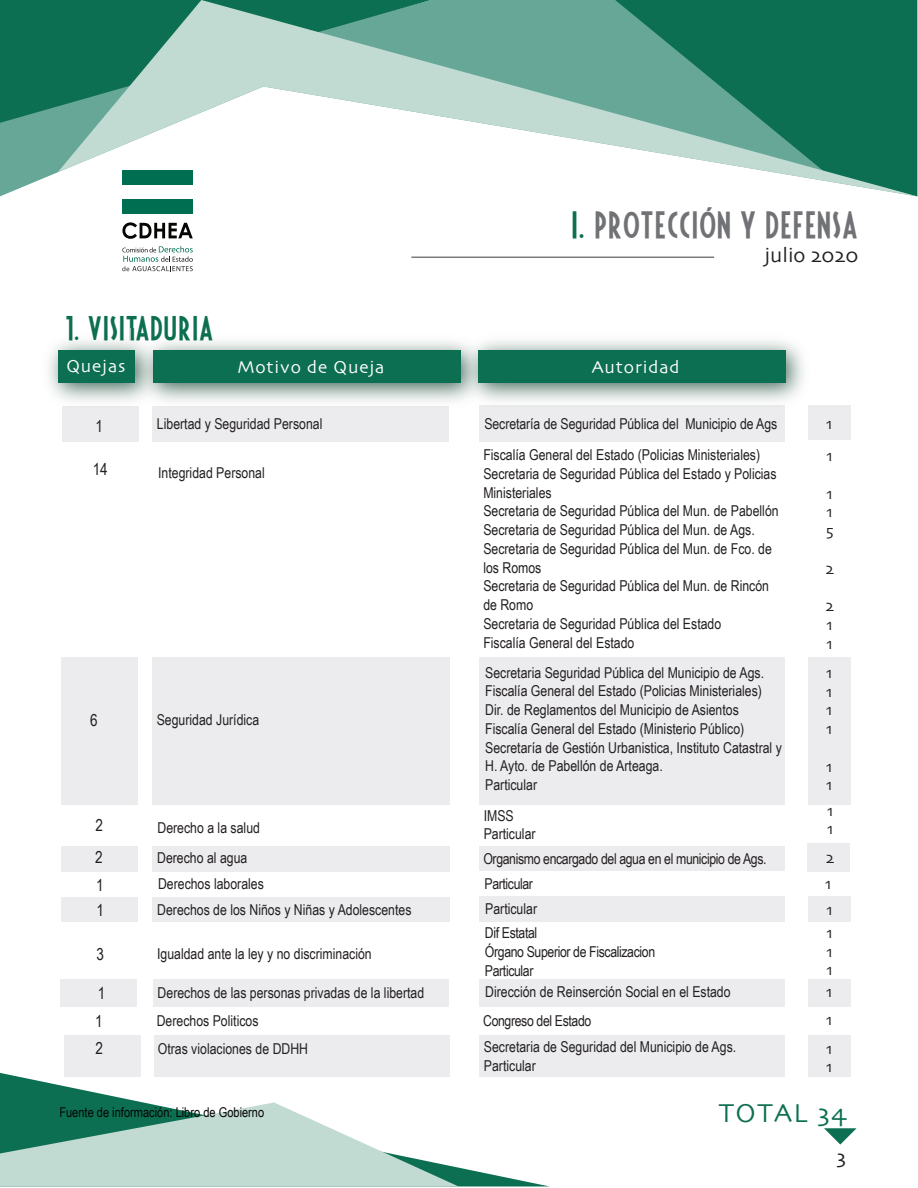
<style>
.page{position:relative;width:918px;height:1188px;background:#fff}
.page>*{position:absolute;margin:0;border:0;box-sizing:border-box;transform-origin:0 0}
.t1{font:30px "Fiesta";letter-spacing:.05em;color:#717275}
.t2{font:27px "Fiesta";letter-spacing:.05em;color:#0d6f51}
.t3{font:27px "Skia";letter-spacing:.05em;color:#0d6f51}
.t4{font:21px "Skia";color:#231f20}
.t5{font:18px "Skia";letter-spacing:.05em;color:#fff}
.t6{font:16.5px/18.8px "Skia";color:#231f20;text-align:justify}
.t7{font:16.5px "Arial Narrow";color:#231f20}
.t8{font:15px/18.8px "Arial Narrow";color:#231f20}
.t9{font:15px/18.8px "Arial Narrow";letter-spacing:-.025em;color:#231f20}
.t10{font:13.5px "Arial Narrow";color:#050504}
.s1{color:#0d6f51}
</style>
<div class="page">
<div style="left:479px;top:980px;width:305px;height:27px;background:#ececee"></div>
<div style="left:479px;top:405px;width:306px;height:37px;background:#ececee"></div>
<div style="left:61px;top:657px;width:77px;height:148px;background:#ececee"></div>
<div style="left:152px;top:657px;width:297px;height:148px;background:#ececee"></div>
<div style="left:62px;top:406px;width:77px;height:36px;background:#ececee"></div>
<svg style="left:0;top:123px;width:58px;height:73px;fill:#66a797"></svg>
<svg style="left:0;top:0;width:58px;height:123px;background:#137255"></svg>
<svg style="left:58px;top:0;width:859px;height:196px"></svg>
<svg style="left:0;top:1073px;width:547px;height:113px"></svg>
<svg style="left:0;top:1102px;width:459px;height:84px"></svg>
<svg style="left:824px;top:1128px;width:33px;height:17px"></svg>
<div style="left:122px;top:170px;width:71px;height:14px;background:#006e51"></div>
<div style="left:122px;top:199px;width:71px;height:14px;background:#006e51"></div>
<svg style="left:122px;top:222px;width:71px;height:17px"></svg>
<svg style="left:122px;top:246px;width:71px;height:25px"></svg>
<hr style="left:411px;top:257px;width:303px;height:1px;background:#7a7c7f">
<div style="left:58px;top:350px;width:76px;height:33px;background:#0d6f51"></div>
<div style="left:152px;top:406px;width:297px;height:36px;background:#ececee"></div>
<div style="left:479px;top:657px;width:306px;height:148px;background:#ececee"></div>
<img style="left:131px;top:337px;width:325px;height:68px">
<div style="left:153px;top:351px;width:307px;height:32px;background:#0d6f51"></div>
<img style="left:456px;top:340px;width:348px;height:62px">
<div style="left:478px;top:350px;width:307px;height:33px;background:#0d6f51"></div>
<div style="left:809px;top:657px;width:42px;height:148px;background:#ececee"></div>
<div style="left:808px;top:405px;width:43px;height:35px;background:#ececee"></div>
<div style="left:61px;top:846px;width:77px;height:25px;background:#ececee"></div>
<div style="left:152px;top:846px;width:297px;height:25px;background:#ececee"></div>
<div style="left:479px;top:846px;width:305px;height:25px;background:#ececee"></div>
<div style="left:807px;top:843px;width:43px;height:28px;background:#ececee"></div>
<div style="left:61px;top:897px;width:77px;height:25px;background:#ececee"></div>
<div style="left:152px;top:897px;width:297px;height:25px;background:#ececee"></div>
<div style="left:479px;top:897px;width:306px;height:25px;background:#ececee"></div>
<div style="left:809px;top:896px;width:42px;height:26px;background:#ececee"></div>
<div style="left:60px;top:980px;width:77px;height:27px;background:#ececee"></div>
<div style="left:153px;top:980px;width:296px;height:27px;background:#ececee"></div>
<div style="left:808px;top:980px;width:43px;height:27px;background:#ececee"></div>
<div style="left:479px;top:1035px;width:306px;height:42px;background:#ececee"></div>
<div style="left:64px;top:1035px;width:76px;height:42px;background:#ececee"></div>
<div style="left:154px;top:1035px;width:296px;height:42px;background:#ececee"></div>
<div style="left:808px;top:1035px;width:42px;height:42px;background:#ececee"></div>
<h1 class="t1" style="left:571px;top:207px;width:288px"><span class="s1">I.</span> PROTECCIÓN Y DEFENSA</h1>
<h2 class="t2" style="left:66px;top:312px;width:149px">1. VISITADURIA</h2>
<p class="t5" style="left:66px;top:356px;width:61px">Quejas</p>
<p class="t5" style="left:237px;top:356px;width:149px">Motivo de Queja</p>
<p class="t5" style="left:592px;top:357px;width:89px">Autoridad</p>
<h3 class="t4" style="left:765px;top:242px;width:95px">julio 2020</h3>
<p class="t7" style="left:95px;top:414px;width:9px">1</p>
<p class="t8" style="left:157px;top:414px;width:167px">Libertad y Seguridad Personal</p>
<p class="t7" style="left:93px;top:457px;width:17px">14</p>
<p class="t8" style="left:158px;top:463px;width:108px">Integridad Personal</p>
<p class="t7" style="left:90px;top:708px;width:9px">6</p>
<p class="t8" style="left:157px;top:710px;width:104px">Seguridad Jurídica</p>
<p class="t8" style="left:484px;top:413px;width:294px">Secretaría de Seguridad Pública del Municipio de Ags</p>
<p class="t6" style="left:826px;top:415px;width:8px">1</p>
<p class="t8" style="left:483px;top:445px;width:297px">Fiscalía General del Estado (Policias Ministeriales)<br>Secretaria de Seguridad Pública del Estado y Policias Ministeriales<br>Secretaria de Seguridad Pública del Mun. de Pabellón Secretaria de Seguridad Pública del Mun. de Ags.<br>Secretaria de Seguridad Pública del Mun. de Fco. de los Romos<br>Secretaria de Seguridad Pública del Mun. de Rincón de Romo<br>Secretaria de Seguridad Pública del Estado<br>Fiscalía General del Estado</p>
<p class="t6" style="left:827px;top:447px;width:8px">1</p>
<p class="t6" style="left:826px;top:485px;width:9px">1<br>1<br>5</p>
<p class="t6" style="left:826px;top:560px;width:10px">2</p>
<p class="t6" style="left:826px;top:597px;width:10px">2<br>1<br>1</p>
<p class="t8" style="left:485px;top:662px;width:298px">Secretaria Seguridad Pública del Municipio de Ags.<br>Fiscalía General del Estado (Policias Ministeriales)<br>Dir. de Reglamentos del Municipio de Asientos Fiscalía General del Estado (Ministerio Público)<br>Secretaría de Gestión Urbanistica, Instituto Catastral y H. Ayto. de Pabellón de Arteaga.<br>Particular</p>
<p class="t6" style="left:826px;top:664px;width:8px">1<br>1<br>1<br>1</p>
<p class="t6" style="left:826px;top:758px;width:8px">1<br>1</p>
<p class="t8" style="left:484px;top:806px;width:53px;line-height:18px">IMSS<br>Particular</p>
<p class="t6" style="left:827px;top:803px;width:8px;line-height:18px">1<br>1</p>
<p class="t7" style="left:95px;top:813px;width:9px">2</p>
<p class="t8" style="left:157px;top:818px;width:104px">Derecho a la salud</p>
<p class="t7" style="left:95px;top:845px;width:9px">2</p>
<p class="t8" style="left:157px;top:848px;width:92px">Derecho al agua</p>
<p class="t9" style="left:483px;top:849px;width:285px">Organismo encargado del agua en el municipio de Ags.</p>
<p class="t6" style="left:826px;top:849px;width:10px">2</p>
<p class="t9" style="left:485px;top:874px;width:50px">Particular</p>
<p class="t7" style="left:96px;top:873px;width:9px">1</p>
<p class="t8" style="left:158px;top:874px;width:107px">Derechos laborales</p>
<p class="t6" style="left:825px;top:875px;width:8px">1</p>
<p class="t8" style="left:157px;top:900px;width:256px">Derechos de los Niños y Niñas y Adolescentes</p>
<p class="t7" style="left:97px;top:898px;width:9px">1</p>
<p class="t8" style="left:485px;top:899px;width:53px">Particular</p>
<p class="t6" style="left:826px;top:901px;width:8px">1</p>
<p class="t7" style="left:97px;top:942px;width:9px">3</p>
<p class="t8" style="left:157px;top:943px;width:216px">Igualdad ante la ley y no discriminación</p>
<p class="t9" style="left:485px;top:923px;width:172px">Dif Estatal<br>Órgano Superior de Fiscalizacion<br>Particular</p>
<p class="t6" style="left:827px;top:924px;width:8px">1<br>1<br>1</p>
<p class="t8" style="left:485px;top:982px;width:247px">Dirección de Reinserción Social en el Estado</p>
<p class="t7" style="left:98px;top:981px;width:9px">1</p>
<p class="t8" style="left:158px;top:983px;width:268px">Derechos de las personas privadas de la libertad</p>
<p class="t6" style="left:826px;top:983px;width:8px">1</p>
<p class="t7" style="left:95px;top:1009px;width:9px">1</p>
<p class="t8" style="left:157px;top:1011px;width:103px">Derechos Politicos</p>
<p class="t9" style="left:483px;top:1010px;width:110px">Congreso del Estado</p>
<p class="t6" style="left:826px;top:1012px;width:8px">1</p>
<p class="t8" style="left:158px;top:1039px;width:152px">Otras violaciones de DDHH</p>
<p class="t6" style="left:826px;top:1040px;width:8px;line-height:18px">1<br>1</p>
<p class="t7" style="left:95px;top:1036px;width:9px">2</p>
<p class="t8" style="left:484px;top:1037px;width:254px">Secretaria de Seguridad del Municipio de Ags.<br>Particular</p>
<p class="t10" style="left:59px;top:1102px;width:206px">Fuente de información: Libro de Gobierno</p>
<h2 class="t3" style="left:719px;top:1097px;width:130px">TOTAL 34</h2>
<h3 class="t4" style="left:837px;top:1145px;width:11px">3</h3>
</div>
